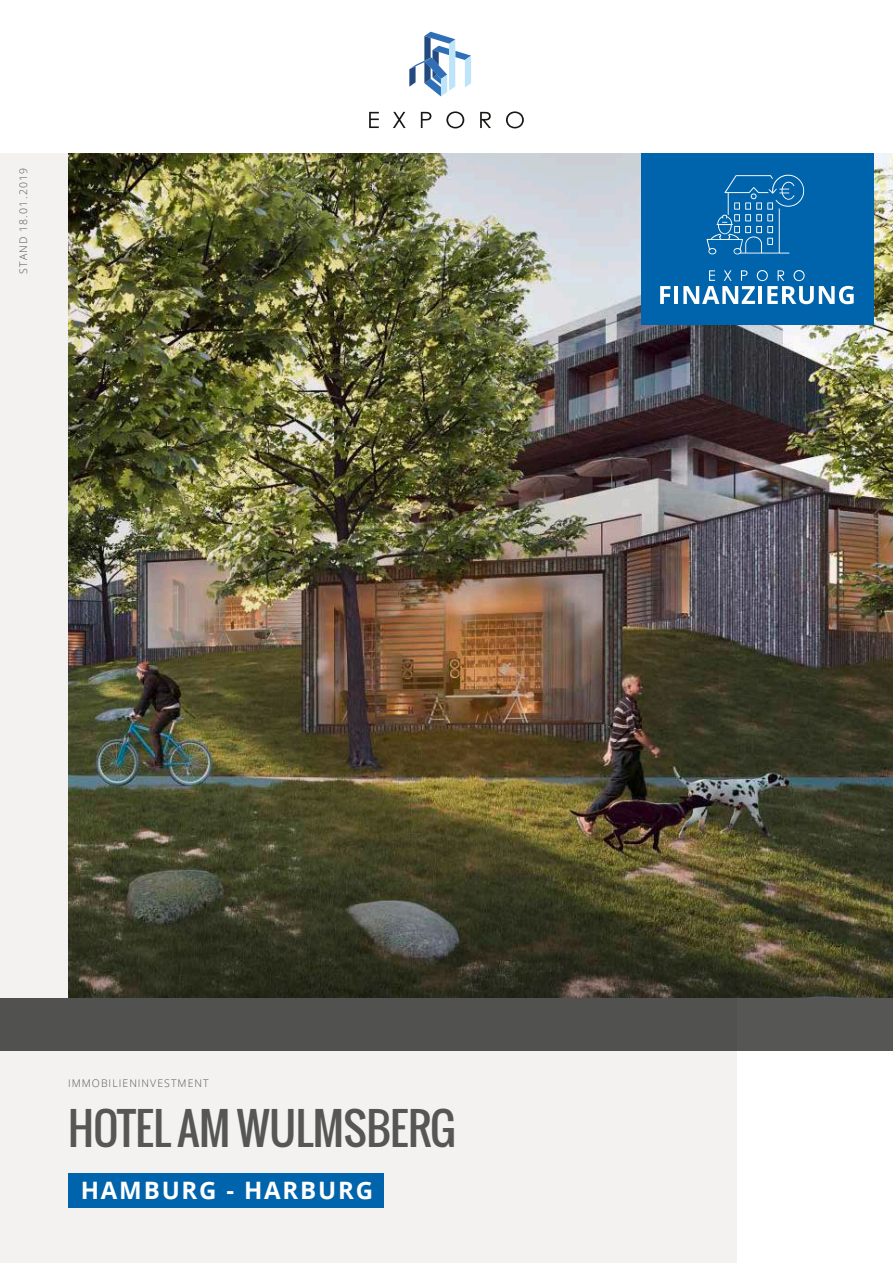
<style>
.page{position:relative;width:893px;height:1263px;background:#fff}
.page>*{position:absolute;margin:0;border:0;box-sizing:border-box;transform-origin:0 0}
.t1{font:43.5px "Oswald";letter-spacing:-.01em;color:#565655}
.t2{font:700 24px "Open Sans";letter-spacing:.075em;color:#fff}
.t3{font:300 10.5px "Open Sans";letter-spacing:.1em;color:#565655}
</style>
<div class="page">
<img style="left:737px;top:153px;width:156px;height:845px">
<div style="left:0;top:998px;width:893px;height:53px;background:#565655"></div>
<img style="left:0;top:153px;width:737px;height:1110px">
<svg style="left:409px;top:32px;width:62px;height:64px"></svg>
<svg style="left:369px;top:112px;width:10px;height:16px"></svg>
<svg style="left:393px;top:112px;width:13px;height:16px"></svg>
<svg style="left:421px;top:112px;width:10px;height:16px"></svg>
<svg style="left:446px;top:111px;width:18px;height:17px"></svg>
<svg style="left:480px;top:112px;width:11px;height:16px"></svg>
<svg style="left:506px;top:111px;width:18px;height:17px"></svg>
<div style="left:68px;top:1173px;width:316px;height:35px;background:#0064ad"></div>
<div style="left:642px;top:154px;width:232px;height:171px;background:#0064ad"></div>
<svg style="left:660px;top:286px;width:10px;height:18px"></svg>
<hr style="left:674px;top:286px;width:4px;height:18px;background:#fff">
<svg style="left:707px;top:174px;width:98px;height:80px"></svg>
<svg style="left:683px;top:270px;width:171px;height:34px"></svg>
<p class="t3" style="left:16px;top:274px;width:107px;rotate:-90deg">STAND 18.01.2019</p>
<p class="t3" style="left:68px;top:1076px;width:142px">IMMOBILIENINVESTMENT</p>
<h1 class="t1" style="left:68px;top:1095px;width:389px">HOTEL AM WULMSBERG</h1>
<h2 class="t2" style="left:81px;top:1173px;width:294px">HAMBURG - HARBURG</h2>
</div>
